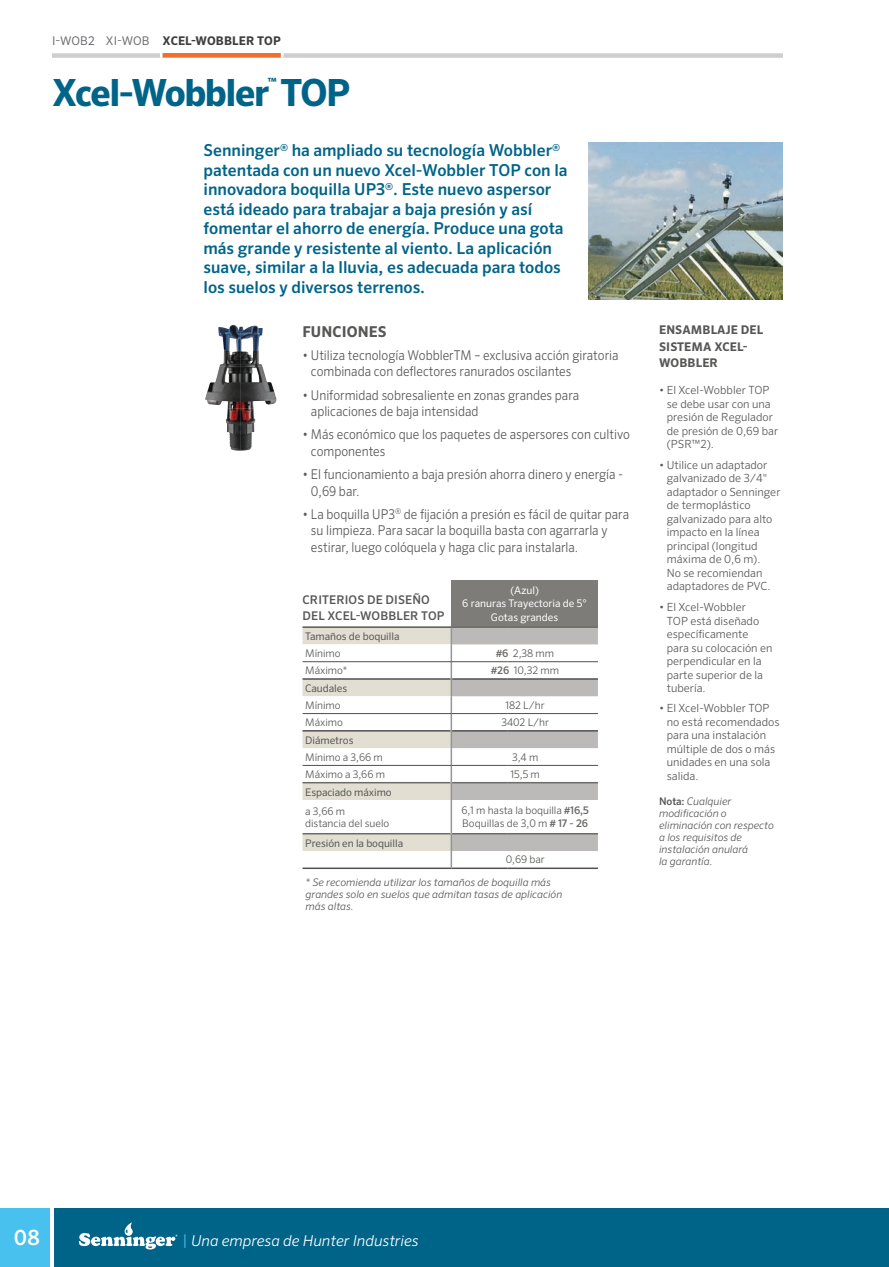
<style>
.page{position:relative;width:889px;height:1267px;background:#fff}
.page>*{position:absolute;margin:0;border:0;box-sizing:border-box;transform-origin:0 0}
.t1{font:700 37.5px "Sero Pro";letter-spacing:-.04em;color:#006489}
.t2{font:500 21px "Sero Pro";color:#fff}
.t3{font:500 16.5px/19.5px "Sero Pro";color:#006489}
.t4{font:italic 300 15px "Sero Pro";color:#fff}
.t5{font:700 15px "Sero Pro";letter-spacing:.01em;color:#565855}
.t6{font:300 13.5px/16.5px "Sero Pro";color:#565855;scale:.91 1}
.t7{font:500 12px/16.5px "Sero Pro";letter-spacing:.01em;color:#565855}
.t8{font:700 12px/16.5px "Sero Pro";letter-spacing:.01em;color:#565855}
.t9{font:700 12px "Sero Pro";letter-spacing:.01em;color:#3e3e3f}
.t10{font:700 11.4px "Sero Pro";color:#006489}
.t11{font:300 11.25px/13.5px "Sero Pro";color:#565855}
.t12{font:italic 300 10.5px/12px "Sero Pro";color:#565855}
.t13{font:300 10.5px/12px "Sero Pro";letter-spacing:-.005em;color:#565855}
.t14{font:10.5px "Sero Pro";letter-spacing:-.005em;color:#565855}
.t15{font:10.5px/13.5px "Sero Pro";color:#fff;text-align:center}
.s1{font-weight:400;color:#6c6d70}
.s2{font-weight:500;color:#6c6b68}
.s3{font-weight:500;font-style:normal}
.s4{font-style:normal;color:#48c1ef}
</style>
<div class="page">
<div style="left:0;top:1208px;width:50px;height:59px;background:#48c1ef"></div>
<div style="left:54px;top:1208px;width:835px;height:59px;background:#006489"></div>
<svg style="left:79px;top:1222px;width:99px;height:27px"></svg>
<div style="left:52px;top:53px;width:731px;height:5px;background:#d0cecc"></div>
<img style="left:218px;top:325px;width:45px;height:42px">
<img style="left:205px;top:367px;width:71px;height:42px">
<img style="left:226px;top:409px;width:30px;height:42px">
<div style="left:451px;top:580px;width:147px;height:47px;background:#7d7c79"></div>
<hr style="left:302px;top:867px;width:149px;height:2px;background:#505052">
<hr style="left:451px;top:867px;width:56px;height:2px;background:#505052">
<hr style="left:507px;top:867px;width:91px;height:2px;background:#505052">
<hr style="left:451px;top:626px;width:56px;height:2px;background:#6c6b68">
<hr style="left:507px;top:626px;width:91px;height:2px;background:#6c6b68">
<hr style="left:302px;top:626px;width:149px;height:2px;background:#565855">
<svg style="left:302px;top:627px;width:296px;height:240px"></svg>
<hr style="left:302px;top:661px;width:149px;height:1px;background:#505052">
<hr style="left:451px;top:661px;width:56px;height:1px;background:#505052">
<hr style="left:507px;top:661px;width:91px;height:1px;background:#505052">
<hr style="left:302px;top:713px;width:149px;height:1px;background:#505052">
<hr style="left:451px;top:713px;width:56px;height:1px;background:#505052">
<hr style="left:507px;top:713px;width:91px;height:1px;background:#505052">
<hr style="left:302px;top:765px;width:149px;height:1px;background:#505052">
<hr style="left:451px;top:765px;width:56px;height:1px;background:#505052">
<hr style="left:507px;top:765px;width:91px;height:1px;background:#505052">
<svg style="left:160px;top:53px;width:3px;height:5px"></svg>
<div style="left:163px;top:53px;width:118px;height:5px;background:#f36e2d"></div>
<img style="left:588px;top:143px;width:195px;height:156px">
<p class="t9" style="left:52px;top:33px;width:230px"><span class="s1">I-WOB2 XI-WOB</span> XCEL-WOBBLER TOP</p>
<p class="t10" style="left:268px;top:75px;width:11px">™</p>
<h1 class="t1" style="left:52px;top:70px;width:300px">Xcel-Wobbler TOP</h1>
<p class="t3" style="left:204px;top:141px;width:366px">Senninger<sup>®</sup> ha ampliado su tecnología Wobbler<sup>® </sup>patentada con un nuevo Xcel-Wobbler TOP con la innovadora boquilla UP3<sup>®</sup>. Este nuevo aspersor está ideado para trabajar a baja presión y así fomentar el ahorro de energía. Produce una gota más grande y resistente al viento. La aplicación suave, similar a la lluvia, es adecuada para todos los suelos y diversos terrenos.</p>
<h3 class="t5" style="left:303px;top:322px;width:86px">FUNCIONES</h3>
<p class="t6" style="left:311px;top:347px;width:340px;text-indent:-8px">• Utiliza tecnología WobblerTM – exclusiva acción giratoria combinada con deflectores ranurados oscilantes</p>
<p class="t6" style="left:311px;top:386px;width:296px;text-indent:-8px">• Uniformidad sobresaliente en zonas grandes para aplicaciones de baja intensidad</p>
<p class="t6" style="left:311px;top:426px;width:352px;text-indent:-8px">• Más económico que los paquetes de aspersores con cultivo componentes</p>
<p class="t6" style="left:311px;top:466px;width:345px;text-indent:-8px">• El funcionamiento a baja presión ahorra dinero y energía -<br>0,69 bar.</p>
<p class="t6" style="left:311px;top:506px;width:351px;text-indent:-8px">• La boquilla UP3<sup>®</sup> de fijación a presión es fácil de quitar para su limpieza. Para sacar la boquilla basta con agarrarla y estirar, luego colóquela y haga clic para instalarla.</p>
<p class="t7" style="left:303px;top:591px;width:143px">CRITERIOS DE DISEÑO<br>DEL XCEL-WOBBLER TOP</p>
<p class="t15" style="left:462px;top:583px;width:126px">(Azul)<br>6 ranuras Trayectoria de 5°<br>Gotas grandes</p>
<p class="t14" style="left:305px;top:630px;width:96px">Tamaños de boquilla</p>
<p class="t13" style="left:305px;top:647px;width:37px">Mínimo</p>
<p class="t13" style="left:496px;top:647px;width:59px"><span class="s2">#6</span> 2,38 mm</p>
<p class="t13" style="left:305px;top:664px;width:44px">Máximo*</p>
<p class="t13" style="left:491px;top:664px;width:69px"><span class="s2">#26</span> 10,32 mm</p>
<p class="t14" style="left:305px;top:682px;width:43px">Caudales</p>
<p class="t13" style="left:305px;top:699px;width:37px">Mínimo</p>
<p class="t13" style="left:505px;top:699px;width:41px">182 L/hr</p>
<p class="t13" style="left:305px;top:716px;width:39px">Máximo</p>
<p class="t13" style="left:501px;top:716px;width:49px">3402 L/hr</p>
<p class="t14" style="left:305px;top:734px;width:50px">Diámetros</p>
<p class="t13" style="left:305px;top:751px;width:79px">Mínimo a 3,66 m</p>
<p class="t13" style="left:512px;top:751px;width:28px">3,4 m</p>
<p class="t13" style="left:305px;top:768px;width:81px">Máximo a 3,66 m</p>
<p class="t13" style="left:510px;top:768px;width:31px">15,5 m</p>
<p class="t14" style="left:305px;top:786px;width:88px">Espaciado máximo</p>
<p class="t13" style="left:305px;top:805px;width:86px">a 3,66 m<br>distancia del suelo</p>
<p class="t13" style="left:461px;top:803px;width:129px;line-height:13.5px">6,1 m hasta la boquilla <span class="s2">#16,5<br></span>Boquillas de 3,0 m <span class="s2"># 17 - 26</span></p>
<p class="t14" style="left:305px;top:837px;width:99px">Presión en la boquilla</p>
<p class="t13" style="left:506px;top:853px;width:40px">0,69 bar</p>
<p class="t12" style="left:306px;top:876px;width:258px">* Se recomienda utilizar los tamaños de boquilla más grandes solo en suelos que admitan tasas de aplicación más altas.</p>
<p class="t8" style="left:659px;top:322px;width:106px">ENSAMBLAJE DEL<br>SISTEMA XCEL-<br>WOBBLER</p>
<p class="t11" style="left:667px;top:383px;width:113px;text-indent:-8px">• El Xcel-Wobbler TOP se debe usar con una presión de Regulador de presión de 0,69 bar (PSR™2).</p>
<p class="t11" style="left:667px;top:458px;width:115px;text-indent:-8px">• Utilice un adaptador galvanizado de 3/4" adaptador o Senninger de termoplástico galvanizado para alto impacto en la línea principal (longitud máxima de 0,6 m).<br>No se recomiendan adaptadores de PVC.</p>
<p class="t11" style="left:667px;top:600px;width:107px;text-indent:-8px">• El Xcel-Wobbler<br>TOP está diseñado específicamente para su colocación en perpendicular en la parte superior de la tubería.</p>
<p class="t11" style="left:667px;top:701px;width:114px;text-indent:-8px">• El Xcel-Wobbler TOP no está recomendados para una instalación múltiple de dos o más unidades en una sola salida.</p>
<p class="t12" style="left:659px;top:795px;width:116px"><span class="s3">Nota:</span> Cualquier modificación o eliminación con respecto a los requisitos de instalación anulará<br>la garantía.</p>
<h2 class="t2" style="left:14px;top:1224px;width:27px">08</h2>
<h3 class="t4" style="left:183px;top:1232px;width:237px"><span class="s4">|</span> Una empresa de Hunter Industries</h3>
</div>
